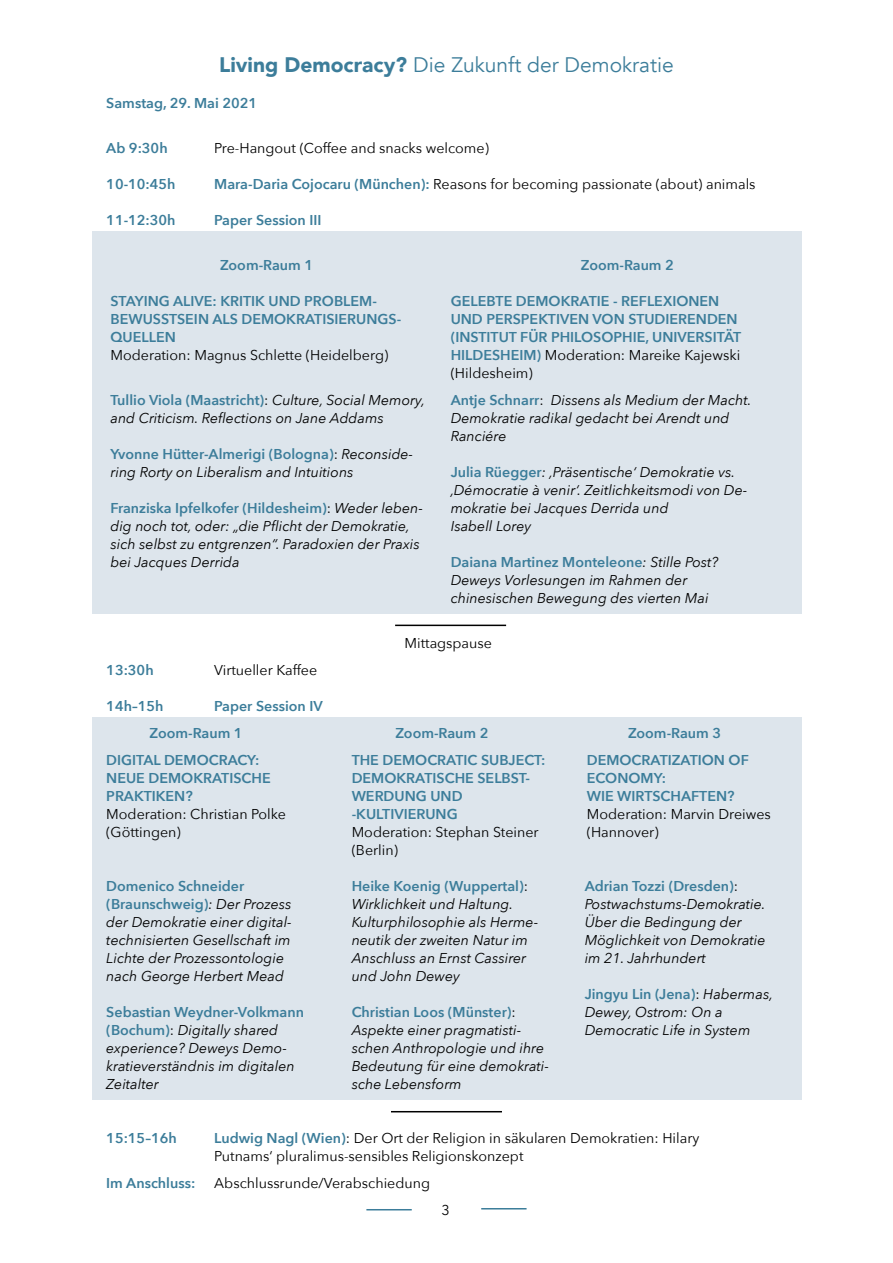
<style>
.page{position:relative;width:893px;height:1263px;background:#fff}
.page>*{position:absolute;margin:0;border:0;box-sizing:border-box;transform-origin:0 0}
.t1{font:21px "Avenir";color:#3c7d9a}
.t2{font:italic 14.25px/18px "Avenir Next";color:#000}
.t3{font:600 14.25px/18px "Avenir Next";color:#3c7d9a}
.t4{font:14.25px/18px "Avenir Next";color:#000}
.s1{font-weight:900}
.s2{font-weight:600;color:#3c7d9a}
.s3{font-weight:600;font-style:normal;color:#3c7d9a}
.s4{font-style:normal}
.s5{font-weight:400;color:#000}
</style>
<div class="page">
<div style="left:92px;top:718px;width:709px;height:382px;background:#dde5ec"></div>
<div style="left:92px;top:232px;width:709px;height:382px;background:#dde5ec"></div>
<hr style="left:366px;top:1209px;width:46px;height:1px;background:#3c7d9a">
<hr style="left:481px;top:1208px;width:46px;height:1px;background:#3c7d9a">
<hr style="left:391px;top:1111px;width:111px;height:1px;background:#000">
<hr style="left:395px;top:625px;width:111px;height:1px;background:#000">
<h1 class="t1" style="left:219px;top:52px;width:456px"><span class="s1">Living Democracy?</span> Die Zukunft der Demokratie</h1>
<p class="t3" style="left:106px;top:94px;width:152px">Samstag, 29. Mai 2021</p>
<p class="t3" style="left:106px;top:139px;width:63px">Ab 9:30h</p>
<p class="t4" style="left:214px;top:138px;width:276px">Pre-Hangout (Coffee and snacks welcome)</p>
<p class="t3" style="left:106px;top:175px;width:71px">10-10:45h</p>
<p class="t4" style="left:214px;top:174px;width:543px"><span class="s2">Mara-Daria Cojocaru (München):</span> Reasons for becoming passionate (about) animals</p>
<p class="t3" style="left:106px;top:211px;width:71px">11-12:30h</p>
<p class="t3" style="left:214px;top:211px;width:100px">Paper Session III</p>
<p class="t3" style="left:220px;top:256px;width:95px">Zoom-Raum 1</p>
<p class="t3" style="left:581px;top:256px;width:95px">Zoom-Raum 2</p>
<p class="t3" style="left:110px;top:292px;width:258px">Staying alive: Kritik und Problem&shy;bewussts</p>
<p class="t3" style="left:185px;top:310px;width:218px">ein als Demokratisierungs-</p>
<p class="t3" style="left:110px;top:328px;width:67px">quellen</p>
<p class="t4" style="left:110px;top:345px;width:279px">Moderation: Magnus Schlette (Heidelberg)</p>
<p class="t2" style="left:110px;top:390px;width:316px"><span class="s3">Tullio Viola (Maastricht)</span><span class="s4">:</span> Culture, Social Memory, and Criticism. Reflections on Jane Addams</p>
<p class="t2" style="left:110px;top:444px;width:304px"><span class="s3">Yvonne Hütter-Almerigi (Bologna)</span><span class="s4">:</span> Reconside&shy;ring Rorty on Liberalism and Intuitions</p>
<p class="t2" style="left:110px;top:498px;width:314px"><span class="s3">Franziska I pfelkofer (Hildesheim)</span><span class="s4">:</span> Weder leben&shy;dig noch tot, oder: „die Pflicht der Demokratie, sich selbst zu entgrenzen“. Paradoxien der Praxis bei Jacques Derrida</p>
<p class="t3" style="left:451px;top:292px;width:291px">Gelebte Demokratie - Reflexionen und perspektiven von studierenden (I nstitut für Ph ilosoph ie, Universität Hildesheim) <span class="s5">Moderation: Mareike Kajewski (Hildesheim)</span></p>
<p class="t2" style="left:451px;top:390px;width:302px"><span class="s3">Antje Schnarr</span><span class="s4">:</span> Dissens als Medium der Macht.<br>Demokratie radikal gedacht bei Arendt und<br>Ranciére</p>
<p class="t2" style="left:451px;top:462px;width:298px"><span class="s3">Julia Rüegger</span>: ‚Präsentische‘ Demokratie vs. ‚Démocratie à venir‘. Zeitlichkeitsmodi von De&shy;mokratie bei Jacques Derrida und<br>Isabell Lorey</p>
<p class="t2" style="left:451px;top:552px;width:269px"><span class="s3">Daiana Martinez Monteleone</span>: Stille Post?<br>Deweys Vorlesungen im Rahmen der chinesischen Bewegung des vierten Mai</p>
<p class="t3" style="left:106px;top:661px;width:49px">13:30h</p>
<p class="t4" style="left:214px;top:660px;width:104px">Virtueller Kaffee</p>
<p class="t3" style="left:106px;top:697px;width:59px">14h–15h</p>
<p class="t3" style="left:214px;top:697px;width:110px">Paper Session IV</p>
<p class="t4" style="left:405px;top:633px;width:89px">Mittagspause</p>
<p class="t3" style="left:150px;top:724px;width:95px">Zoom-Raum 1</p>
<p class="t3" style="left:395px;top:724px;width:95px">Zoom-Raum 2</p>
<p class="t3" style="left:628px;top:724px;width:95px">Zoom-Raum 3</p>
<p class="t3" style="left:106px;top:751px;width:166px">Digital Dem ocracy:<br>N eue demokratisch e<br>Praktiken?</p>
<p class="t4" style="left:106px;top:804px;width:181px">Moderation: Christian Polke (Göttingen)</p>
<p class="t2" style="left:106px;top:876px;width:187px"><span class="s3">Domenico Schneider (Braunschweig)</span>: Der Prozess der Demokratie einer digital&shy;technisierten Gesellschaft im<br>Lichte der Prozessontologie nach George Herbert Mead</p>
<p class="t2" style="left:106px;top:1002px;width:199px"><span class="s3">Sebastian Weydner-Volkmann (Bochum)</span><span class="s4">:</span> Digitally shared experience? Deweys Demo&shy;kratieverständnis im digitalen<br>Zeitalter</p>
<p class="t3" style="left:352px;top:751px;width:195px">Th e Dem ocratic Subj ect:<br>Demokratisch e Selbst&shy;werdung und -kultivierung</p>
<p class="t4" style="left:352px;top:822px;width:189px">Moderation: Stephan Steiner (Berlin)</p>
<p class="t2" style="left:352px;top:876px;width:188px"><span class="s3">Heike Koenig (Wuppertal)</span><span class="s4">:<br></span>Wirklichkeit und Haltung.<br>Kulturphilosophie als Herme&shy;neutik der zweiten Natur im<br>Anschluss an Ernst Cassirer und John Dewey</p>
<p class="t2" style="left:352px;top:1002px;width:199px"><span class="s3">Christian Loos (Münster)</span><span class="s4">:<br></span>Aspekte einer pragmatisti&shy;schen Anthropologie und ihre<br>Bedeutung für eine demokrati&shy;sche Lebensform</p>
<p class="t3" style="left:587px;top:751px;width:160px">Dem ocratization of<br>Economy:<br>Wie wirtschaften?</p>
<p class="t4" style="left:587px;top:804px;width:186px">Moderation: Marvin Dreiwes (Hannover)</p>
<p class="t2" style="left:585px;top:876px;width:182px"><span class="s3">Adrian Tozzi (Dresden)</span><span class="s4">:<br></span>Postwachstums-Demokratie.<br>Über die Bedingung der<br>Möglichkeit von Demokratie im 21. Jahrhundert</p>
<p class="t2" style="left:585px;top:984px;width:190px"><span class="s3">Jingyu Lin (Jena)</span><span class="s4">:</span> Habermas,<br>Dewey, Ostrom: On a<br>Democratic Life in System</p>
<p class="t3" style="left:106px;top:1129px;width:72px">15:15–16h</p>
<p class="t4" style="left:214px;top:1128px;width:487px"><span class="s2">Ludwig Nagl (Wien)</span>: Der Ort der Religion in säkularen Demokratien: Hilary<br>Putnams‘ pluralimus-sensibles Religionskonzept</p>
<p class="t3" style="left:106px;top:1174px;width:91px">I m Anschluss:</p>
<p class="t4" style="left:214px;top:1173px;width:217px">Abschlussrunde/Verabschiedung</p>
<p class="t4" style="left:441px;top:1200px;width:10px">3</p>
</div>
